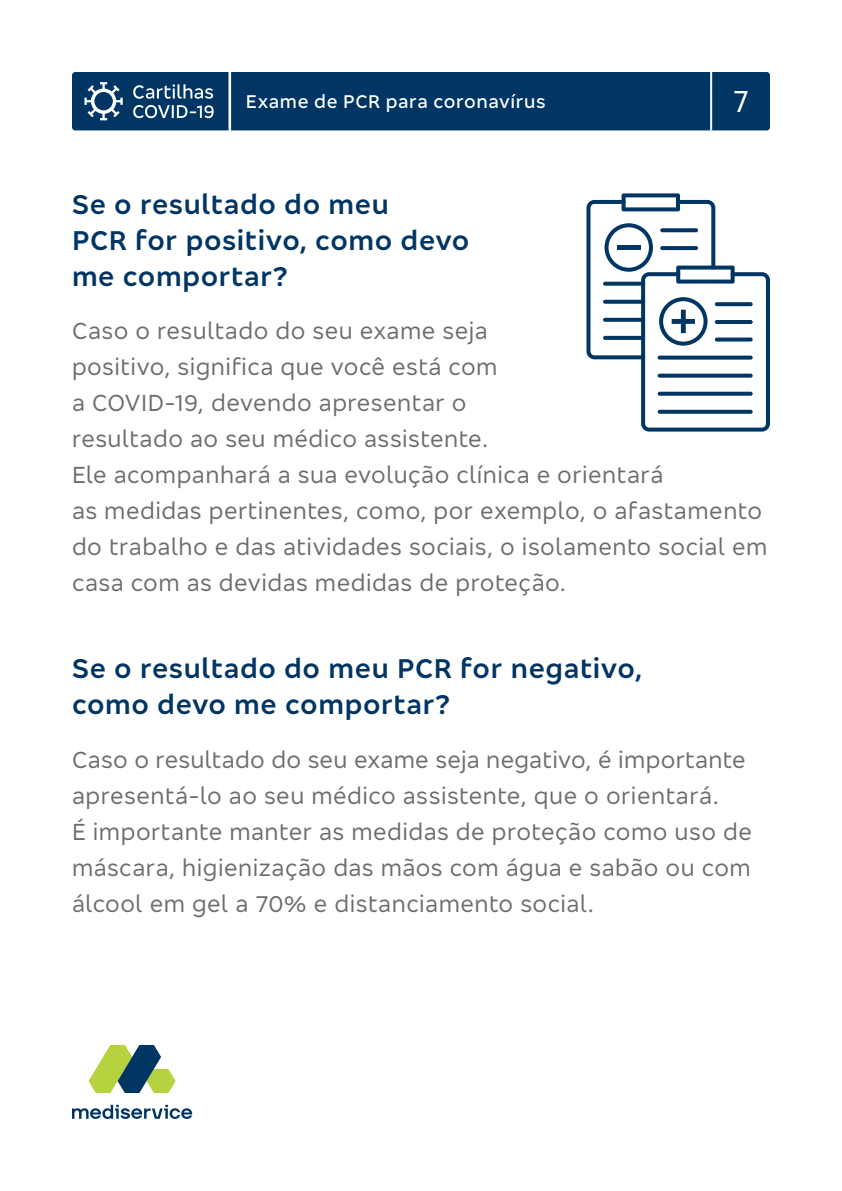
<style>
.page{position:relative;width:842px;height:1191px;background:#fff}
.page>*{position:absolute;margin:0;border:0;box-sizing:border-box;transform-origin:0 0}
.t1{font:condensed 32px "Bradesco Sans";color:#fff}
.t2{font:600 28px/36px "Bradesco Sans";letter-spacing:.025em;color:#003564}
.t3{font:24px/36px "Bradesco Sans";letter-spacing:.02em;color:#6c6d70}
.t4{font:500 19px "Bradesco Sans";letter-spacing:.03em;color:#fff}
</style>
<div class="page">
<svg style="left:586px;top:193px;width:184px;height:238px"></svg>
<div style="left:72px;top:72px;width:698px;height:58px;background:#003564"></div>
<svg style="left:89px;top:1045px;width:87px;height:48px"></svg>
<svg style="left:72px;top:1104px;width:120px;height:15px"></svg>
<p class="t4" style="left:246px;top:89px;width:301px">Exame de PCR para coronavírus</p>
<h1 class="t1" style="left:733px;top:81px;width:17px">7</h1>
<p class="t2" style="left:72px;top:185px;width:399px">Se o resultado do meu<br>PCR for positivo, como devo me comportar?</p>
<p class="t3" style="left:72px;top:312px;width:697px">Caso o resultado do seu exame seja<br>positivo, significa que você está com<br>a COVID-19, devendo apresentar o<br>resultado ao seu médico assistente.<br>Ele acompanhará a sua evolução clínica e orientará<br>as medidas pertinentes, como, por exemplo, o afastamento do trabalho e das atividades sociais, o isolamento social em casa com as devidas medidas de proteção.</p>
<p class="t2" style="left:72px;top:649px;width:572px">Se o resultado do meu PCR for negativo, como devo me comportar?</p>
<p class="t3" style="left:72px;top:740px;width:681px">Caso o resultado do seu exame seja negativo, é importante apresentá-lo ao seu médico assistente, que o orientará.<br>É importante manter as medidas de proteção como uso de máscara, higienização das mãos com água e sabão ou com álcool em gel a 70% e distanciamento social.</p>
</div>
